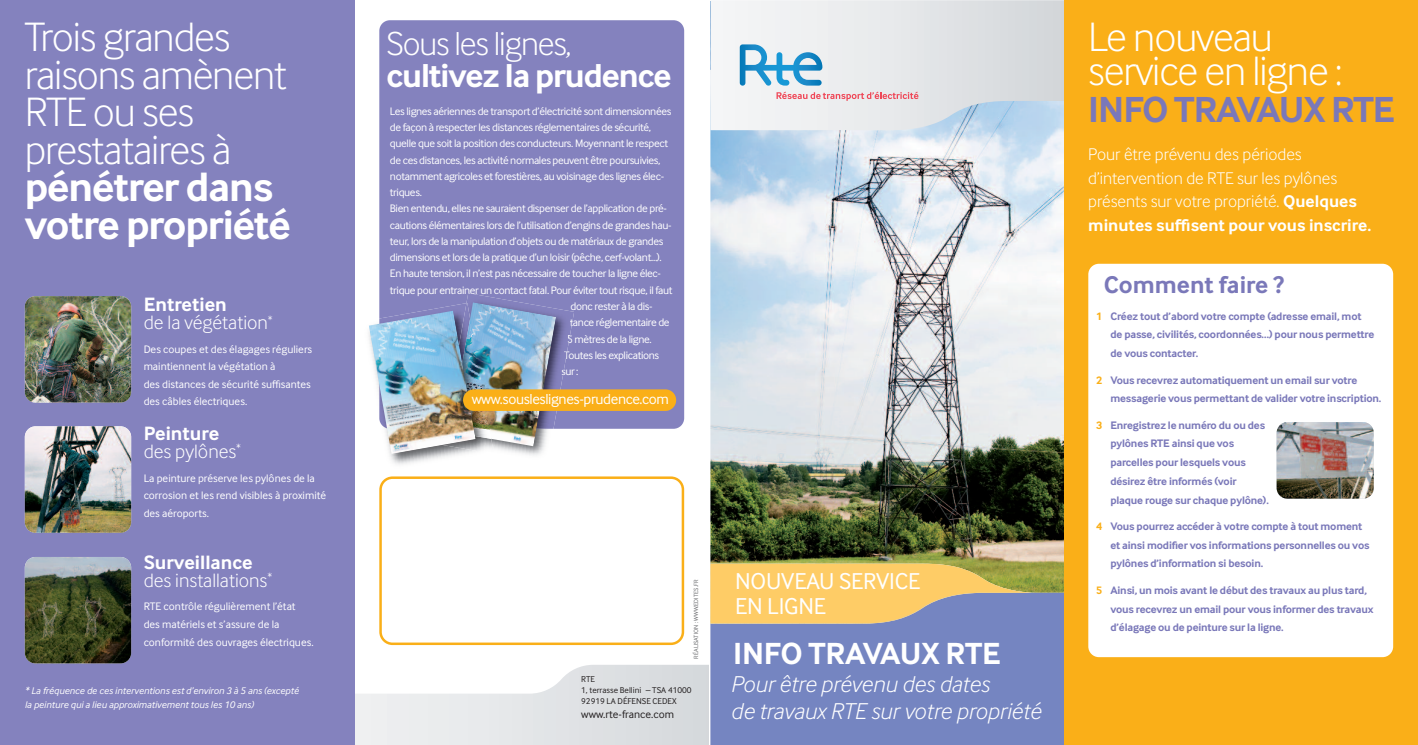
<style>
.page{position:relative;width:1418px;height:745px;background:#fff}
.page>*{position:absolute;margin:0;border:0;box-sizing:border-box;transform-origin:0 0}
.t1{font:300 42.5px/37.5px "Inter Face";letter-spacing:-.025em;color:#fff}
.t2{font:700 42.5px/37.5px "Inter Face";letter-spacing:-.025em;color:#fff}
.t3{font:700 37.5px "Inter Face";letter-spacing:-.025em;color:#7a78b9}
.t4{font:700 34.38px "Inter Face";letter-spacing:-.03em;color:#fff}
.t5{font:300 34.38px "Inter Face";letter-spacing:-.03em;color:#fff}
.t6{font:700 31.62px "Inter Face";letter-spacing:-.005em;color:#fff}
.t7{font:700 25px "Inter Face";color:#7a78b9}
.t8{font:italic 300 23.75px/26.2px "Inter Face";color:#fff}
.t9{font:23.75px/25px "Inter Face";letter-spacing:-.005em;color:#fff}
.t10{font:300 20px/17.5px "Inter Face";color:#fff}
.t11{font:300 17.5px/23.8px "Inter Face";color:#fff}
.t12{font:15px "Inter Face";letter-spacing:-.025em;color:#fff}
.t13{font:11.25px "Inter Face";letter-spacing:-.03em;color:#fff}
.t14{font:700 11.25px/18.8px "Inter Face";letter-spacing:-.015em;color:#7a78b9}
.t15{font:11.25px/17.5px "Inter Face";color:#fff}
.t16{font:11.25px "Inter Face";color:#231f20}
.t17{font:italic 10px/13.8px "Inter Face";color:#fff}
.t18{font:8.75px/11.2px "Inter Face";color:#231f20}
.t19{font:6.25px "Inter Face";color:#6c6d70}
.s1{font-weight:700}
.s2{color:#faaf18}
</style>
<div class="page">
<div style="left:1063px;top:0;width:354px;height:744px;background:#faaf18"></div>
<svg style="left:354px;top:664px;width:355px;height:80px"></svg>
<img style="left:710px;top:130px;width:353px;height:462px">
<svg style="left:710px;top:0;width:353px;height:130px"></svg>
<svg style="left:739px;top:44px;width:179px;height:57px"></svg>
<div style="left:710px;top:592px;width:353px;height:152px;background:#7585c1"></div>
<img style="left:863px;top:563px;width:170px;height:29px">
<svg style="left:710px;top:592px;width:325px;height:31px;background:#d0b484"></svg>
<div style="left:1088px;top:263px;width:305px;height:393px;background:#fff;border-radius:11px"></div>
<img style="left:1276px;top:422px;width:97px;height:76px;border-radius:11px">
<div style="left:379px;top:20px;width:305px;height:408px;background:#8482be"></div>
<img style="left:494px;top:446px;width:51px;height:10px">
<img style="left:466px;top:293px;width:108px;height:135px">
<svg style="left:570px;top:318px;width:3px;height:9px"></svg>
<svg style="left:567px;top:334px;width:3px;height:8px"></svg>
<svg style="left:564px;top:351px;width:3px;height:6px"></svg>
<svg style="left:561px;top:369px;width:3px;height:6px"></svg>
<img style="left:450px;top:301px;width:106px;height:145px">
<img style="left:368px;top:318px;width:124px;height:147px">
<img style="left:379px;top:303px;width:65px;height:7px">
<img style="left:475px;top:428px;width:19px;height:25px">
<img style="left:444px;top:303px;width:26px;height:7px">
<img style="left:475px;top:428px;width:16px;height:10px">
<img style="left:475px;top:318px;width:14px;height:110px">
<img style="left:369px;top:310px;width:106px;height:143px">
<div style="left:463px;top:389px;width:213px;height:21px;background:#faaf18;border-radius:11px"></div>
<div style="left:0;top:0;width:354px;height:744px;background:#8482be"></div>
<img style="left:25px;top:296px;width:106px;height:106px;border-radius:11px">
<img style="left:25px;top:426px;width:106px;height:106px;border-radius:11px">
<img style="left:25px;top:556px;width:106px;height:107px;border-radius:11px">
<svg style="left:379px;top:476px;width:305px;height:168px"></svg>
<h1 class="t1" style="left:25px;top:18px;width:263px">Trois grandes raisons amènent<br>RTE ou ses prestataires à</h1>
<h1 class="t2" style="left:25px;top:168px;width:267px">pénétrer dans votre propriété</h1>
<h3 class="t10" style="left:144px;top:295px;width:131px"><span class="s1">Entretien<br></span>de la végétation<sup>*</sup></h3>
<p class="t15" style="left:144px;top:340px;width:170px">Des coupes et des élagages réguliers maintiennent la végétation à<br>des distances de sécurité suffisantes des câbles électriques.</p>
<h3 class="t10" style="left:144px;top:424px;width:99px"><span class="s1">Peinture </span>des pylônes<sup>*</sup></h3>
<p class="t15" style="left:144px;top:468px;width:184px">La peinture préserve les pylônes de la corrosion et les rend visibles à proximité des aéroports.</p>
<h3 class="t10" style="left:144px;top:553px;width:130px"><span class="s1">Surveillance </span>des installations<sup>*</sup></h3>
<p class="t15" style="left:144px;top:597px;width:171px">RTE contrôle régulièrement l’état des matériels et s’assure de la conformité des ouvrages électriques.</p>
<p class="t17" style="left:25px;top:683px;width:275px">* La fréquence de ces interventions est d’environ 3 à 5 ans (excepté la peinture qui a lieu approximativement tous les 10 ans)</p>
<h3 class="t5" style="left:386px;top:24px;width:186px">Sous les lignes,</h3>
<h3 class="t4" style="left:386px;top:56px;width:286px">cultivez la prudence</h3>
<p class="t13" style="left:390px;top:105px;width:283px">Les lignes aériennes de transport d’électricité sont dimensionnées</p>
<p class="t13" style="left:390px;top:121px;width:263px">de façon à respecter les distances réglementaires de sécurité,</p>
<p class="t13" style="left:390px;top:137px;width:279px">quelle que soit la position des conducteurs. Moyennant le respect</p>
<p class="t13" style="left:390px;top:153px;width:272px">de ces distances, les activité normales peuvent être poursuivies,</p>
<p class="t13" style="left:390px;top:170px;width:276px">notamment agricoles et forestières, au voisinage des lignes élec-</p>
<p class="t13" style="left:390px;top:186px;width:33px">triques.</p>
<p class="t13" style="left:390px;top:202px;width:278px">Bien entendu, elles ne sauraient dispenser de l’application de pré-</p>
<p class="t13" style="left:390px;top:218px;width:283px">cautions élémentaires lors de l’utilisation d’engins de grandes hau-</p>
<p class="t13" style="left:390px;top:235px;width:275px">teur, lors de la manipulation d’objets ou de matériaux de grandes</p>
<p class="t13" style="left:390px;top:251px;width:273px">dimensions et lors de la pratique d’un loisir (pêche, cerf-volant…).</p>
<p class="t13" style="left:390px;top:267px;width:273px">En haute tension, il n’est pas nécessaire de toucher la ligne élec-</p>
<p class="t13" style="left:390px;top:283px;width:284px">trique pour entrainer un contact fatal. Pour éviter tout risque, il faut</p>
<p class="t13" style="left:570px;top:300px;width:83px">donc rester à la dis-</p>
<p class="t13" style="left:569px;top:316px;width:102px">tance réglementaire de</p>
<p class="t13" style="left:567px;top:332px;width:86px">5 mètres de la ligne.</p>
<p class="t13" style="left:564px;top:348px;width:97px">Toutes les explications</p>
<p class="t13" style="left:561px;top:365px;width:19px">sur :</p>
<h3 class="t12" style="left:472px;top:390px;width:199px">www.sousleslignes-prudence.com</h3>
<p class="t19" style="left:692px;top:658px;width:80px;rotate:-90deg">RÉALISATION : WWW.EDITES.FR</p>
<p class="t18" style="left:581px;top:672px;width:112px">RTE<br>1, terrasse Bellini – TSA 41000<br>92919 LA DÉFENSE CEDEX</p>
<p class="t16" style="left:581px;top:707px;width:94px">www.rte-france.com</p>
<h3 class="t9" style="left:735px;top:568px;width:187px">NOUVEAU SERVICE<br>EN LIGNE</h3>
<h3 class="t6" style="left:733px;top:634px;width:269px">INFO TRAVAUX RTE</h3>
<h3 class="t8" style="left:730px;top:670px;width:312px">Pour être prévenu des dates<br>de travaux RTE sur votre propriété</h3>
<h1 class="t1" style="left:1088px;top:20px;width:255px;line-height:33.8px">Le nouveau service en ligne :</h1>
<h2 class="t3" style="left:1088px;top:88px;width:308px">INFO TRAVAUX RTE</h2>
<h3 class="t11" style="left:1088px;top:142px;width:284px">Pour être prévenu des périodes d’intervention de RTE sur les pylônes présents sur votre propriété. <span class="s1">Quelques minutes suffisent pour vous inscrire.</span></h3>
<h3 class="t7" style="left:1103px;top:270px;width:182px">Comment faire ?</h3>
<p class="t14" style="left:1110px;top:306px;width:265px;text-indent:-14px"><span class="s2">1</span> Créez tout d’abord votre compte (adresse email, mot de passe, civilités, coordonnées…) pour nous permettre de vous contacter.</p>
<p class="t14" style="left:1110px;top:370px;width:272px;text-indent:-14px"><span class="s2">2</span> Vous recevrez automatiquement un email sur votre messagerie vous permettant de valider votre inscription.</p>
<p class="t14" style="left:1110px;top:415px;width:160px;text-indent:-14px"><span class="s2">3</span> Enregistrez le numéro du ou des pylônes RTE ainsi que vos parcelles pour lesquels vous désirez être informés (voir plaque rouge sur chaque pylône).</p>
<p class="t14" style="left:1110px;top:516px;width:261px;text-indent:-14px"><span class="s2">4</span> Vous pourrez accéder à votre compte à tout moment et ainsi modifier vos informations personnelles ou vos pylônes d’information si besoin.</p>
<p class="t14" style="left:1110px;top:580px;width:265px;text-indent:-14px"><span class="s2">5</span> Ainsi, un mois avant le début des travaux au plus tard, vous recevrez un email pour vous informer des travaux d’élagage ou de peinture sur la ligne.</p>
</div>
